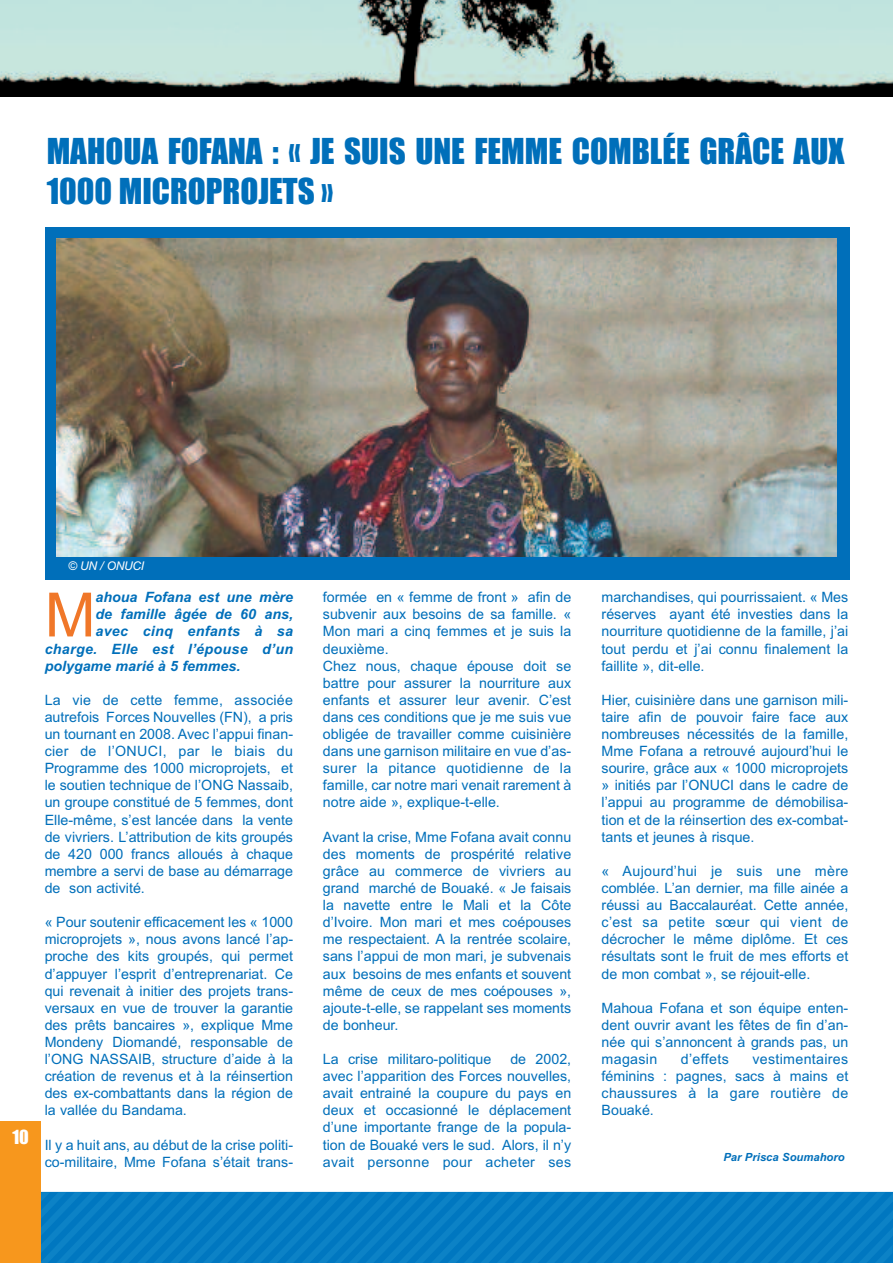
<style>
.page{position:relative;width:893px;height:1263px;background:#fff}
.page>*{position:absolute;margin:0;border:0;box-sizing:border-box;transform-origin:0 0}
.t1{font:61.2px "Arial";color:#f07729}
.t2{font:33px/39.6px "Impact";color:#006fba}
.t3{font:18px "Impact";color:#fff}
.t4{font:14.25px/17.1px "Arial";color:#006fba;text-align:justify}
.t5{font:italic 700 14.25px "Arial";color:#006fba}
.t6{font:italic 700 14.25px "Arial";letter-spacing:.02em;color:#006fba}
.t7{font:italic 12px "Arial";letter-spacing:-.02em;color:#fff}
.t8{font:italic 700 11.25px "Arial";color:#006fba}
</style>
<div class="page">
<div style="left:40px;top:1192px;width:853px;height:71px;background:#057cc2"></div>
<div style="left:0;top:1121px;width:40px;height:142px;background:#f7971d"></div>
<img style="left:0;top:0;width:893px;height:96px">
<div style="left:45px;top:227px;width:804px;height:353px;background:#006fba"></div>
<img style="left:57px;top:238px;width:780px;height:318px">
<h2 class="t2" style="left:47px;top:133px;width:799px">MAHOUA FOFANA : « JE SUIS UNE FEMME COMBLÉE GRÂCE AUX<br>1000 MICROPROJETS »</h2>
<p class="t3" style="left:12px;top:1128px;width:18px">10</p>
<p class="t7" style="left:68px;top:559px;width:78px">© UN / ONUCI</p>
<h1 class="t1" style="left:45px;top:579px;width:52px">M</h1>
<p class="t5" style="left:96px;top:589px;width:199px">ahoua Fofana est une mère</p>
<p class="t5" style="left:96px;top:606px;width:199px">de famille âgée de 60 ans,</p>
<p class="t6" style="left:96px;top:623px;width:199px">avec cinq enfants à sa</p>
<p class="t6" style="left:45px;top:640px;width:250px">charge. Elle est l’épouse d’un</p>
<p class="t5" style="left:45px;top:657px;width:197px">polygame marié à 5 femmes.</p>
<p class="t4" style="left:45px;top:691px;width:250px">La vie de cette femme, associée autrefois Forces Nouvelles (FN), a pris un tournant en 2008. Avec l’appui finan&shy;cier de l’ONUCI, par le biais du Programme des 1000 microprojets, et le soutien technique de l’ONG Nassaib, un groupe constitué de 5 femmes, dont Elle-même, s’est lancée dans la vente de vivriers. L’attribution de kits groupés de 420 000 francs alloués à chaque membre a servi de base au démarrage de son activité.</p>
<p class="t4" style="left:45px;top:914px;width:250px">« Pour soutenir efficacement les « 1000 microprojets », nous avons lancé l’ap&shy;proche des kits groupés, qui permet d’appuyer l’esprit d’entreprenariat. Ce qui revenait à initier des projets trans&shy;versaux en vue de trouver la garantie des prêts bancaires », explique Mme Mondeny Diomandé, responsable de l’ONG NASSAIB, structure d’aide à la création de revenus et à la réinsertion des ex-combattants dans la région de la vallée du Bandama.</p>
<p class="t4" style="left:45px;top:1136px;width:250px">Il y a huit ans, au début de la crise politi&shy;co-militaire, Mme Fofana s’était trans-</p>
<p class="t4" style="left:323px;top:589px;width:250px;text-align:left">formée en « femme de front » afin de subvenir aux besoins de sa famille. « Mon mari a cinq femmes et je suis la deuxième.<br>Chez nous, chaque épouse doit se battre pour assurer la nourriture aux enfants et assurer leur avenir. C’est dans ces conditions que je me suis vue obligée de travailler comme cuisinière dans une garnison militaire en vue d’as&shy;surer la pitance quotidienne de la famille, car notre mari venait rarement à notre aide », explique-t-elle.</p>
<p class="t4" style="left:323px;top:828px;width:250px">Avant la crise, Mme Fofana avait connu des moments de prospérité relative grâce au commerce de vivriers au grand marché de Bouaké. « Je faisais la navette entre le Mali et la Côte d’Ivoire. Mon mari et mes coépouses me respectaient. A la rentrée scolaire, sans l’appui de mon mari, je subvenais aux besoins de mes enfants et souvent même de ceux de mes coépouses », ajoute-t-elle, se rappelant ses moments de bonheur.</p>
<p class="t4" style="left:323px;top:1050px;width:170px">La crise militaro-politique</p>
<p class="t4" style="left:323px;top:1050px;width:250px;text-indent:187px">de 2002, avec l’apparition des Forces nouvelles, avait entrainé la coupure du pays en deux et occasionné le déplacement d’une importante frange de la popula&shy;tion de Bouaké vers le sud. Alors, il n’y avait personne pour acheter ses</p>
<p class="t4" style="left:602px;top:589px;width:248px">marchandises, qui pourrissaient. « Mes réserves ayant été investies dans la nourriture quotidienne de la famille, j’ai tout perdu et j’ai connu finalement la faillite », dit-elle.</p>
<p class="t4" style="left:602px;top:691px;width:248px">Hier, cuisinière dans une garnison mili&shy;taire afin de pouvoir faire face aux nombreuses nécessités de la famille, Mme Fofana a retrouvé aujourd’hui le sourire, grâce aux « 1000 microprojets » initiés par l’ONUCI dans le cadre de l’appui au programme de démobilisa&shy;tion et de la réinsertion des ex-combat&shy;tants et jeunes à risque.</p>
<p class="t4" style="left:602px;top:862px;width:248px">« Aujourd’hui je suis une mère comblée. L’an dernier, ma fille ainée a réussi au Baccalauréat. Cette année, c’est sa petite sœur qui vient de décrocher le même diplôme. Et ces résultats sont le fruit de mes efforts et de mon combat », se réjouit-elle.</p>
<p class="t4" style="left:602px;top:999px;width:248px">Mahoua Fofana et son équipe enten&shy;dent ouvrir avant les fêtes de fin d’an&shy;née qui s’annoncent à grands pas, un magasin</p>
<p class="t4" style="left:681px;top:1050px;width:49px">d’effets</p>
<p class="t4" style="left:602px;top:1050px;width:248px;text-indent:151px">vestimentaires féminins : pagnes, sacs à mains et chaussures à la gare routière de Bouaké.</p>
<p class="t8" style="left:723px;top:1151px;width:123px">Par Prisca Soumahoro</p>
</div>
